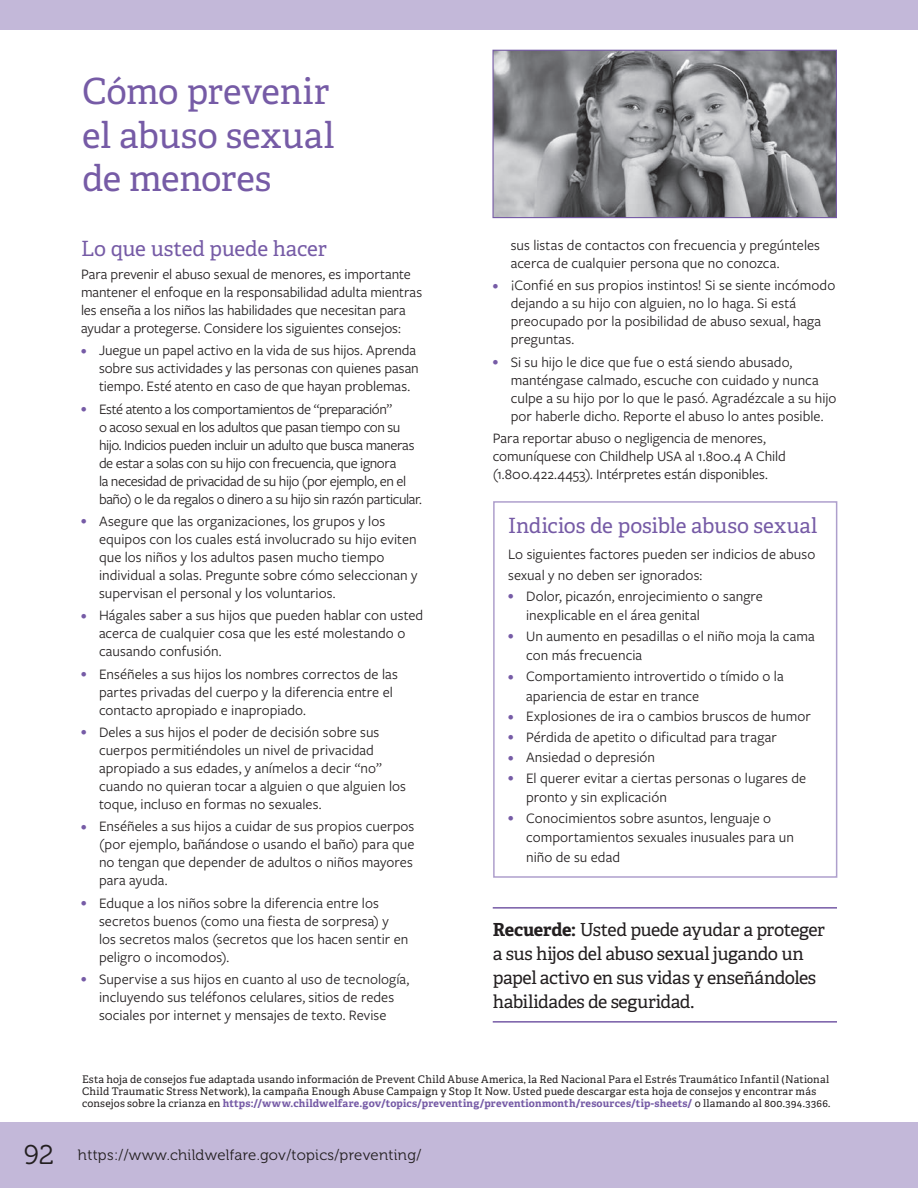
<style>
.page{position:relative;width:918px;height:1188px;background:#fff}
.page>*{position:absolute;margin:0;border:0;box-sizing:border-box;transform-origin:0 0}
.t1{font:36px/43.2px "Adelle PE";letter-spacing:-.005em;color:#765ba6}
.t2{font:21px "Adelle PE";letter-spacing:-.005em;color:#765ba6}
.t3{font:18px/24px "Adelle PE";letter-spacing:-.025em;color:#231f20}
.t4{font:15px/18px "Freight Sans Pro";letter-spacing:.005em;color:#231f20}
.t5{font:15px/18px "Freight Sans Pro";letter-spacing:-.025em;color:#231f20}
.t6{font:15px "Museo 300";letter-spacing:.02em;color:#231f20}
.t7{font:10.5px/12px "Adelle PE";letter-spacing:.02em;color:#231f20}
.s1{font-size:12px;color:#765ba6}
.s2{font-weight:700}
.s3{font-weight:700;color:#765ba6}
.s4{font-size:27px}
</style>
<div class="page">
<div style="left:0;top:1123px;width:918px;height:65px;background:#c3b8d9"></div>
<div style="left:0;top:0;width:918px;height:29px;background:#c3b8d9"></div>
<hr style="left:493px;top:907px;width:344px;height:2px;background:#765ba6">
<hr style="left:493px;top:1021px;width:344px;height:2px;background:#765ba6">
<div style="left:493px;top:501px;width:344px;height:377px;border:2px solid #ae9fcc"></div>
<img style="left:494px;top:52px;width:341px;height:164px">
<div style="left:492px;top:50px;width:345px;height:168px;border:1px solid #765ba6"></div>
<h1 class="t1" style="left:82px;top:68px;width:254px">Cómo prevenir el abuso sexual de menores</h1>
<h2 class="t2" style="left:81px;top:233px;width:247px">Lo que usted puede hacer</h2>
<p class="t4" style="left:81px;top:265px;width:343px">Para prevenir el abuso sexual de menores, es importante mantener el enfoque en la responsabilidad adulta mientras les enseña a los niños las habilidades que necesitan para ayudar a protegerse. Considere los siguientes consejos:</p>
<p class="t4" style="left:99px;top:341px;width:321px;text-indent:-18px"><span class="s1">•</span> Juegue un papel activo en la vida de sus hijos. Aprenda sobre sus actividades y las personas con quienes pasan tiempo. Esté atento en caso de que hayan problemas.</p>
<p class="t5" style="left:99px;top:399px;width:324px;text-indent:-18px"><span class="s1">•</span> Esté atento a los comportamientos de “preparación”<br>o acoso sexual en los adultos que pasan tiempo con su hijo. Indicios pueden incluir un adulto que busca maneras de estar a solas con su hijo con frecuencia, que ignora<br>la necesidad de privacidad de su hijo (por ejemplo, en el baño) o le da regalos o dinero a su hijo sin razón particular.</p>
<p class="t4" style="left:99px;top:511px;width:320px;text-indent:-18px"><span class="s1">•</span> Asegure que las organizaciones, los grupos y los equipos con los cuales está involucrado su hijo eviten que los niños y los adultos pasen mucho tiempo individual a solas. Pregunte sobre cómo seleccionan y supervisan el personal y los voluntarios.</p>
<p class="t4" style="left:99px;top:606px;width:326px;text-indent:-18px"><span class="s1">•</span> Hágales saber a sus hijos que pueden hablar con usted acerca de cualquier cosa que les esté molestando o causando confusión.</p>
<p class="t4" style="left:99px;top:664px;width:300px;text-indent:-18px"><span class="s1">•</span> Enséñeles a sus hijos los nombres correctos de las partes privadas del cuerpo y la diferencia entre el contacto apropiado e inapropiado.</p>
<p class="t4" style="left:99px;top:722px;width:309px;text-indent:-18px"><span class="s1">•</span> Deles a sus hijos el poder de decisión sobre sus cuerpos permitiéndoles un nivel de privacidad apropiado a sus edades, y anímelos a decir “no” cuando no quieran tocar a alguien o que alguien los toque, incluso en formas no sexuales.</p>
<p class="t4" style="left:99px;top:817px;width:317px;text-align:justify;text-indent:-18px"><span class="s1">•</span> Enséñeles a sus hijos a cuidar de sus propios cuerpos (por ejemplo, bañándose o usando el baño) para que no tengan que depender de adultos o niños mayores para ayuda.</p>
<p class="t4" style="left:99px;top:893px;width:311px;text-indent:-18px"><span class="s1">•</span> Eduque a los niños sobre la diferencia entre los secretos buenos (como una fiesta de sorpresa) y los secretos malos (secretos que los hacen sentir en peligro o incomodos).</p>
<p class="t4" style="left:81px;top:969px;width:330px;text-align:center"><span class="s1">•</span> Supervise a sus hijos en cuanto al uso de tecnología, incluyendo sus teléfonos celulares, sitios de redes sociales por internet y mensajes de texto. Revise</p>
<p class="t4" style="left:511px;top:236px;width:311px">sus listas de contactos con frecuencia y pregúnteles acerca de cualquier persona que no conozca.</p>
<p class="t4" style="left:511px;top:276px;width:326px;text-indent:-18px"><span class="s1">•</span> ¡Confié en sus propios instintos! Si se siente incómodo dejando a su hijo con alguien, no lo haga. Si está preocupado por la posibilidad de abuso sexual, haga preguntas.</p>
<p class="t4" style="left:511px;top:352px;width:327px;text-indent:-18px"><span class="s1">•</span> Si su hijo le dice que fue o está siendo abusado, manténgase calmado, escuche con cuidado y nunca culpe a su hijo por lo que le pasó. Agradézcale a su hijo por haberle dicho. Reporte el abuso lo antes posible.</p>
<p class="t4" style="left:493px;top:429px;width:295px">Para reportar abuso o negligencia de menores, comuníquese con Childhelp USA al 1.800.4 A Child (1.800.422.4453). Intérpretes están disponibles.</p>
<h2 class="t2" style="left:508px;top:510px;width:311px">Indicios de posible abuso sexual</h2>
<p class="t4" style="left:508px;top:543px;width:309px;line-height:21px">Lo siguientes factores pueden ser indicios de abuso sexual y no deben ser ignorados:</p>
<p class="t4" style="left:526px;top:586px;width:238px;line-height:19.5px;text-indent:-18px"><span class="s1">•</span> Dolor, picazón, enrojecimiento o sangre inexplicable en el área genital</p>
<p class="t4" style="left:526px;top:626px;width:290px;line-height:19.5px;text-indent:-18px"><span class="s1">•</span> Un aumento en pesadillas o el niño moja la cama con más frecuencia</p>
<p class="t4" style="left:526px;top:666px;width:259px;line-height:19.5px;text-indent:-18px"><span class="s1">•</span> Comportamiento introvertido o tímido o la apariencia de estar en trance</p>
<p class="t4" style="left:508px;top:707px;width:304px"><span class="s1">•</span> Explosiones de ira o cambios bruscos de humor</p>
<p class="t4" style="left:508px;top:727px;width:270px"><span class="s1">•</span> Pérdida de apetito o dificultad para tragar</p>
<p class="t4" style="left:508px;top:748px;width:148px"><span class="s1">•</span> Ansiedad o depresión</p>
<p class="t4" style="left:526px;top:768px;width:282px;line-height:19.5px;text-indent:-18px"><span class="s1">•</span> El querer evitar a ciertas personas o lugares de pronto y sin explicación</p>
<p class="t4" style="left:526px;top:808px;width:269px;line-height:19.5px;text-indent:-18px"><span class="s1">•</span> Conocimientos sobre asuntos, lenguaje o comportamientos sexuales inusuales para un niño de su edad</p>
<p class="t3" style="left:493px;top:916px;width:334px"><span class="s2">Recuerde:</span> Usted puede ayudar a proteger a sus hijos del abuso sexual jugando un papel activo en sus vidas y enseñándoles habilidades de seguridad.</p>
<p class="t7" style="left:82px;top:1073px;width:750px">Esta hoja de consejos fue adaptada usando información de Prevent Child Abuse America, la Red Nacional Para el Estrés Traumático Infantil (National<br>Child Traumatic Stress Network), la campaña Enough Abuse Campaign y Stop It Now. Usted puede descargar esta hoja de consejos y encontrar más consejos sobre la crianza en <span class="s3">https://www.childwelfare.gov/topics/preventing/preventionmonth/resources/tip-sheets/</span> o llamando al 800.394.3366.</p>
<p class="t6" style="left:24px;top:1146px;width:399px"><span class="s4">92</span> https://www.childwelfare.gov/topics/preventing/</p>
</div>
